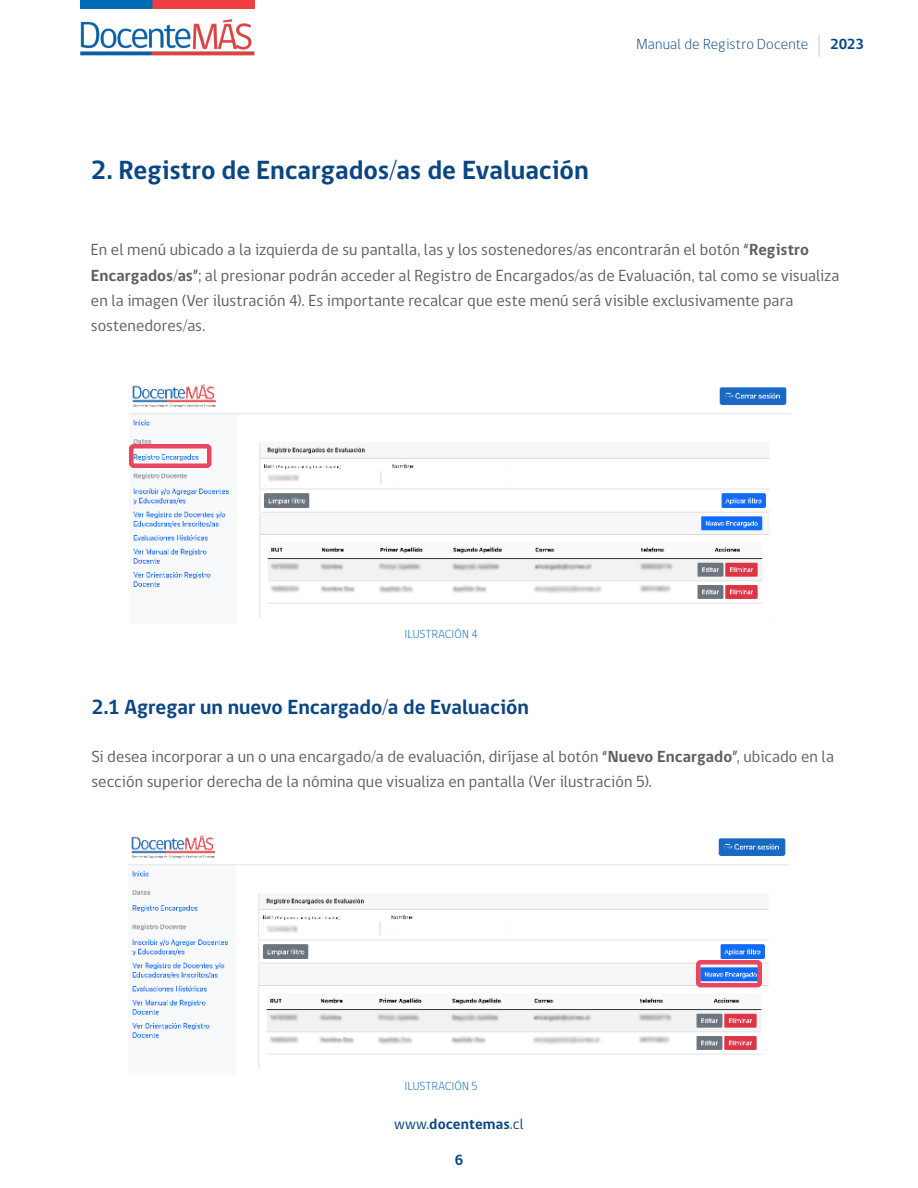
<style>
.page{position:relative;width:918px;height:1188px;background:#fff}
.page>*{position:absolute;margin:0;border:0;box-sizing:border-box;transform-origin:0 0}
.TITULOS{font:700 27px "gob CL";color:#0a4682}
.CUERPO{font:700 21px "gob CL";color:#0a4682}
.t1{font:16.5px/25.2px "gob CL";letter-spacing:.005em;color:#5e5e5e}
.t2{font:300 15px "gob CL";letter-spacing:.01em;color:#0a4682}
.t3{font:700 15px "gob CL";letter-spacing:.005em;color:#0a4682}
.t4{font:300 12px "gob CL";color:#0f69b4}
.s1{font-weight:700}
.s2{font-weight:400}
</style>
<div class="page">
<hr style="left:818px;top:34px;width:2px;height:23px;background:#d2dcef">
<img style="left:81px;top:0;width:174px;height:9px">
<img style="left:81px;top:19px;width:174px;height:37px">
<img style="left:128px;top:835px;width:661px;height:234px">
<img style="left:129px;top:384px;width:661px;height:234px">
<div style="left:129px;top:444px;width:83px;height:24px;border:4px solid #eb465f;border-radius:2px"></div>
<div style="left:696px;top:960px;width:66px;height:27px;border:4px solid #eb465f;border-radius:2px"></div>
<p class="TITULOS" style="left:91px;top:152px;width:499px">2. Registro de Encargados/as de Evaluación</p>
<p class="t2" style="left:636px;top:34px;width:174px">Manual de Registro Docente</p>
<p class="t3" style="left:830px;top:33px;width:35px">2023</p>
<p class="t1" style="left:91px;top:238px;width:750px">En el menú ubicado a la izquierda de su pantalla, las y los sostenedores/as encontrarán el botón “<span class="s1">Registro Encargados/as</span>”; al presionar podrán acceder al Registro de Encargados/as de Evaluación, tal como se visualiza en la imagen (Ver ilustración 4). Es importante recalcar que este menú será visible exclusivamente para sostenedores/as.</p>
<p class="t4" style="left:404px;top:626px;width:75px">ILUSTRACIÓN 4</p>
<p class="CUERPO" style="left:92px;top:693px;width:439px">2.1 Agregar un nuevo Encargado/a de Evaluación</p>
<p class="t1" style="left:92px;top:744px;width:744px">Si desea incorporar a un o una encargado/a de evaluación, diríjase al botón “<span class="s1">Nuevo Encargado</span>”, ubicado en la sección superior derecha de la nómina que visualiza en pantalla (Ver ilustración 5).</p>
<p class="t4" style="left:404px;top:1078px;width:75px">ILUSTRACIÓN 5</p>
<p class="t3" style="left:394px;top:1113px;width:131px"><span class="s2">www.</span>docentemas<span class="s2">.cl</span></p>
<p class="t3" style="left:455px;top:1149px;width:10px">6</p>
</div>
